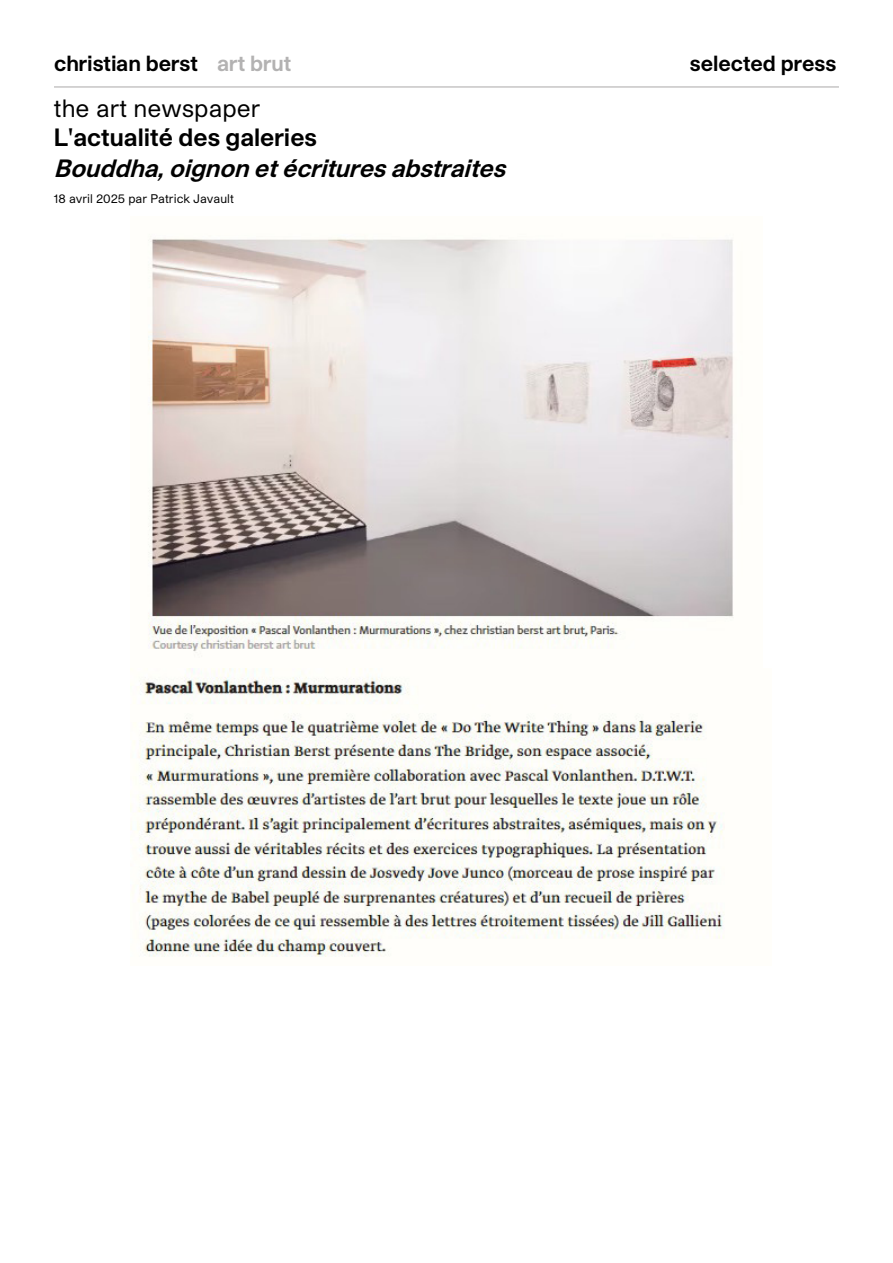
<style>
.page{position:relative;width:893px;height:1263px;background:#fff}
.page>*{position:absolute;margin:0;border:0;box-sizing:border-box;transform-origin:0 0}
.t1{font:italic 700 24px "Studio Pro GCB";color:#000}
.t2{font:700 24px "Studio Pro GCB";color:#000}
.t3{font:24px "Studio Pro GCB";color:#000}
.t4{font:700 21px "Studio Pro GCB";color:#000}
.t5{font:12px "Studio Pro GCB";color:#000}
.s1{color:#b3b2b2}
</style>
<div class="page">
<hr style="left:54px;top:86px;width:785px;height:2px;background:#b3b2b2">
<img style="left:148px;top:238px;width:586px;height:431px">
<img style="left:130px;top:669px;width:595px;height:288px">
<p class="t4" style="left:54px;top:49px;width:239px">christian berst <span class="s1">art brut</span></p>
<p class="t4" style="left:690px;top:49px;width:148px">selected press</p>
<p class="t3" style="left:54px;top:93px;width:208px">the art newspaper</p>
<p class="t2" style="left:54px;top:121px;width:264px">L'actualité des galeries</p>
<p class="t1" style="left:54px;top:152px;width:461px">Bouddha,oignonetécrituresabstraites</p>
<p class="t5" style="left:54px;top:191px;width:182px">18 avril 2025 par Patrick Javault</p>
</div>
